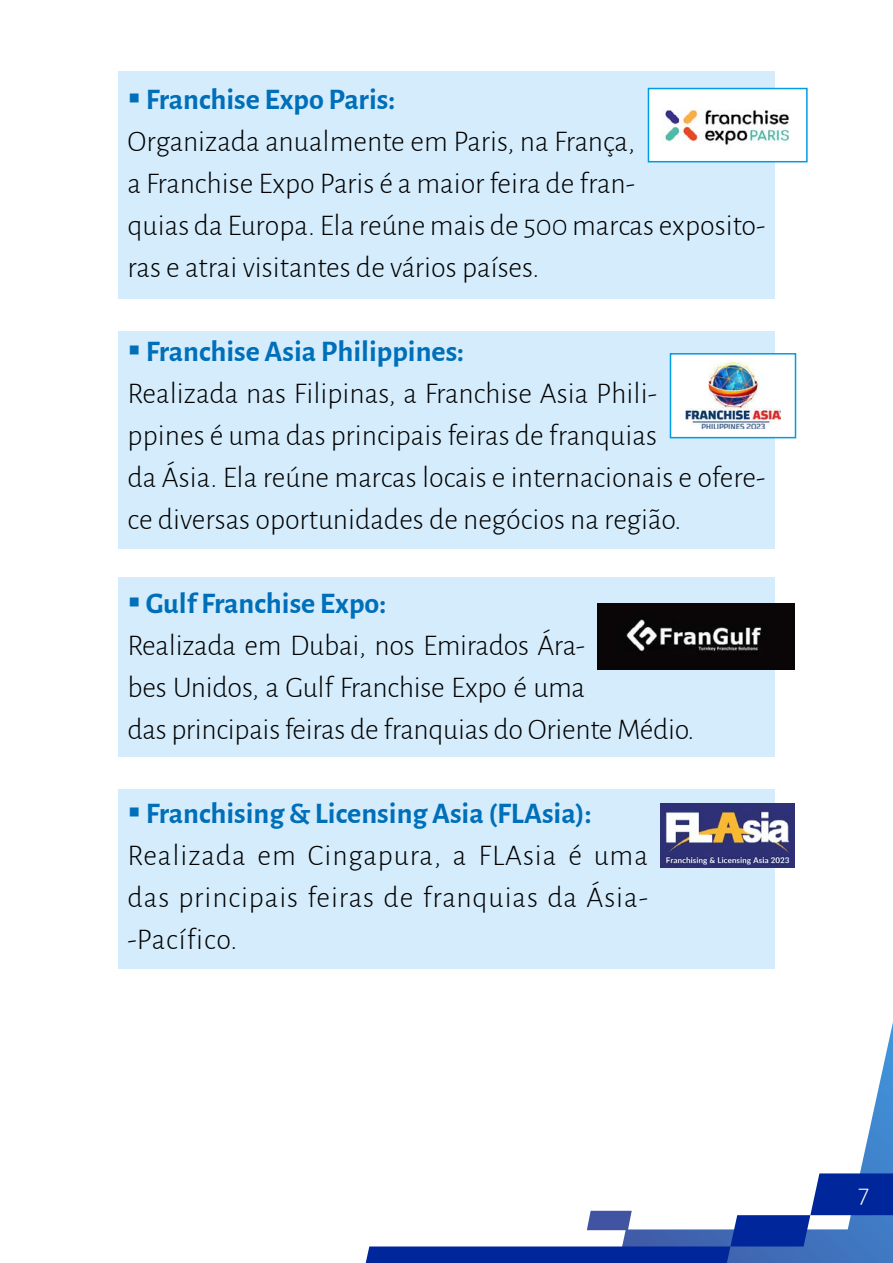
<style>
.page{position:relative;width:893px;height:1263px;background:#fff}
.page>*{position:absolute;margin:0;border:0;box-sizing:border-box;transform-origin:0 0}
.t1{font:300 30px/42px "Alegreya Sans";color:#000}
.t2{font:300 30px/42px "Alegreya Sans";letter-spacing:.03em;color:#000}
.t3{font:300 27px "Alegreya Sans";color:#fff}
.s1{color:#006fb9}
.s2{font-weight:700;color:#006fb9}
</style>
<div class="page">
<div style="left:118px;top:71px;width:657px;height:227px;background:#d4ecfb"></div>
<div style="left:118px;top:331px;width:657px;height:218px;background:#d4ecfb"></div>
<div style="left:118px;top:577px;width:657px;height:179px;background:#d4ecfb"></div>
<div style="left:118px;top:790px;width:657px;height:179px;background:#d4ecfb"></div>
<div style="left:670px;top:354px;width:125px;height:84px;background:#fff"></div>
<img style="left:686px;top:362px;width:94px;height:67px">
<div style="left:670px;top:353px;width:126px;height:85px;border:2px solid #009ce0"></div>
<img style="left:598px;top:604px;width:197px;height:65px">
<img style="left:661px;top:804px;width:134px;height:2px">
<img style="left:651px;top:91px;width:139px;height:68px">
<div style="left:648px;top:88px;width:160px;height:74px;border:2px solid #009ce0"></div>
<svg style="left:660px;top:806px;width:233px;height:367px"></svg>
<svg style="left:366px;top:1173px;width:527px;height:90px"></svg>
<p class="t1" style="left:128px;top:77px;width:639px"><span class="s1">▪</span> <span class="s2">Franchise Expo Paris:<br></span>Organizada anualmente em Paris, na França,<br>a Franchise Expo Paris é a maior feira de fran-<br>quias da Europa. Ela reúne mais de 500 marcas exposito&shy;ras e atrai visitantes de vários países.</p>
<p class="t1" style="left:128px;top:329px;width:639px"><span class="s1">▪</span> <span class="s2">Franchise Asia Philippines:<br></span>Realizada nas Filipinas, a Franchise Asia Phili-<br>ppines é uma das principais feiras de franquias<br>da Ásia. Ela reúne marcas locais e internacionais e ofere&shy;ce diversas oportunidades de negócios na região.</p>
<p class="t1" style="left:128px;top:581px;width:568px"><span class="s1">▪</span> <span class="s2">Gulf Franchise Expo:<br></span>Realizada em Dubai, nos Emirados Ára-<br>bes Unidos, a Gulf Franchise Expo é uma<br>das principais feiras de franquias do Oriente Médio.</p>
<p class="t2" style="left:128px;top:791px;width:522px"><span class="s1">▪</span> <span class="s2">Franchising &amp; Licensing Asia (FLAsia):<br></span>Realizada em Cingapura, a FLAsia é uma das principais feiras de franquias da Ásia--Pacífico.</p>
<p class="t3" style="left:858px;top:1175px;width:13px">7</p>
</div>
